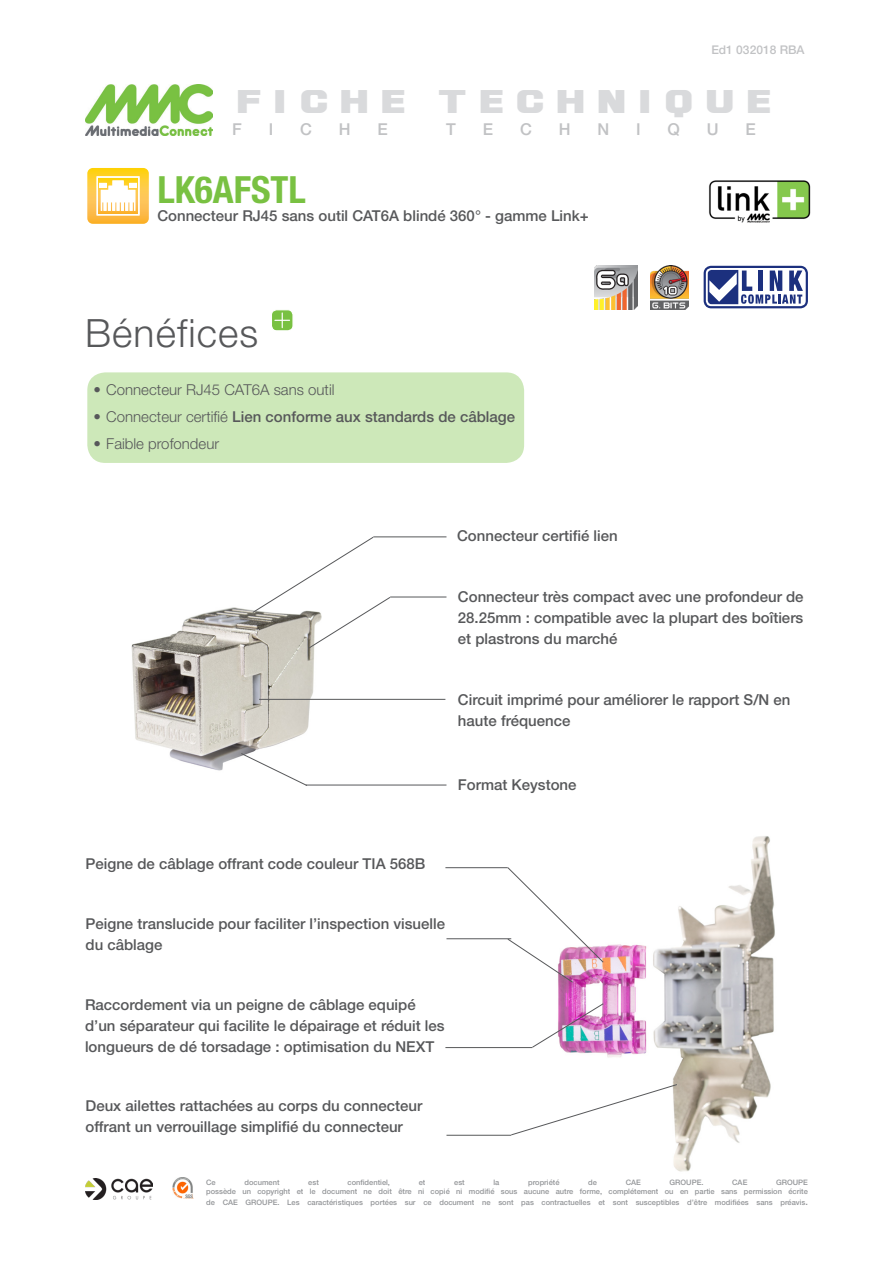
<style>
.page{position:relative;width:893px;height:1263px;background:#fff}
.page>*{position:absolute;margin:0;border:0;box-sizing:border-box;transform-origin:0 0}
.t1{font:300 39px "Helvetica Neue";letter-spacing:.03em;color:#57585a}
.t2{font:700 condensed 37.5px "Helvetica Neue";color:#79c142}
.t3{font:25.5px "Ash";letter-spacing:.5em;color:#d9dadc}
.t4{font:500 16.35px "Helvetica Neue";color:#c1c2c4}
.t5{font:500 15px/21px "Helvetica Neue";color:#57585a}
.t6{font:300 15px "Helvetica Neue";color:#57585a}
.t7{font:500 12px "Helvetica Neue";color:#c1c2c4}
.t8{font:500 7.5px/9px "Helvetica Neue";color:#939598;text-align:right}
.s1{font-weight:300}
.s2{font-size:9px}
</style>
<div class="page">
<img style="left:85px;top:85px;width:128px;height:51px">
<svg style="left:87px;top:168px;width:62px;height:56px"></svg>
<img style="left:85px;top:1178px;width:67px;height:21px">
<img style="left:172px;top:1178px;width:21px;height:21px">
<img style="left:558px;top:836px;width:217px;height:336px">
<img style="left:131px;top:607px;width:230px;height:164px">
<img style="left:651px;top:266px;width:37px;height:43px">
<img style="left:594px;top:266px;width:43px;height:43px">
<img style="left:709px;top:180px;width:102px;height:43px">
<div style="left:87px;top:372px;width:437px;height:91px;background:#cde8b9;border-radius:18px"></div>
<div style="left:271px;top:310px;width:22px;height:21px;background:#79c142;border-radius:5px"></div>
<div style="left:271px;top:309px;width:23px;height:22px;border:1px solid #fff;border-radius:5px"></div>
<svg style="left:275px;top:313px;width:15px;height:15px"></svg>
<hr style="left:373px;top:537px;width:73px;height:1px;background:#57585a">
<hr style="left:390px;top:597px;width:56px;height:1px;background:#57585a">
<svg style="left:252px;top:537px;width:139px;height:111px"></svg>
<hr style="left:306px;top:785px;width:140px;height:1px;background:#57585a">
<svg style="left:241px;top:753px;width:66px;height:33px"></svg>
<hr style="left:259px;top:699px;width:186px;height:1px;background:#57585a">
<svg style="left:507px;top:867px;width:97px;height:116px"></svg>
<hr style="left:445px;top:867px;width:63px;height:1px;background:#57585a">
<hr style="left:446px;top:938px;width:65px;height:1px;background:#57585a">
<img style="left:532px;top:1003px;width:72px;height:45px">
<hr style="left:445px;top:1047px;width:87px;height:1px;background:#57585a">
<svg style="left:511px;top:1084px;width:166px;height:51px"></svg>
<hr style="left:446px;top:1135px;width:65px;height:1px;background:#57585a">
<svg style="left:704px;top:266px;width:104px;height:42px"></svg>
<p class="t7" style="left:711px;top:40px;width:95px">Ed1 032018 RBA</p>
<h3 class="t3" style="left:238px;top:88px;width:170px">FICHE</h3>
<h3 class="t3" style="left:439px;top:88px;width:335px">TECHNIQUE</h3>
<p class="t4" style="left:232px;top:116px;width:11px">F</p>
<p class="t4" style="left:269px;top:116px;width:6px">I</p>
<p class="t4" style="left:300px;top:116px;width:13px">C</p>
<p class="t4" style="left:339px;top:116px;width:13px">H</p>
<p class="t4" style="left:378px;top:116px;width:12px">E</p>
<p class="t4" style="left:446px;top:116px;width:11px">T</p>
<p class="t4" style="left:483px;top:116px;width:12px">E</p>
<p class="t4" style="left:520px;top:116px;width:13px">C</p>
<p class="t4" style="left:559px;top:116px;width:13px">H</p>
<p class="t4" style="left:597px;top:116px;width:13px">N</p>
<p class="t4" style="left:636px;top:116px;width:6px">I</p>
<p class="t4" style="left:668px;top:116px;width:14px">Q</p>
<p class="t4" style="left:707px;top:116px;width:13px">U</p>
<p class="t4" style="left:746px;top:116px;width:12px">E</p>
<h2 class="t2" style="left:157px;top:159px;width:150px">LK6AFSTL</h2>
<p class="t5" style="left:157px;top:205px;width:433px">Connecteur RJ45 sans outil CAT6A blindé 360° - gamme Link+</p>
<p class="t1" style="left:85px;top:301px;width:175px">Bénéfices</p>
<p class="t6" style="left:94px;top:377px;width:242px">• Connecteur RJ45 CAT6A sans outil</p>
<p class="t5" style="left:94px;top:405px;width:423px"><span class="s1">• Connecteur certifié</span> Lien conforme aux standards de câblage</p>
<p class="t6" style="left:94px;top:431px;width:127px">• Faible profondeur</p>
<p class="t5" style="left:457px;top:524px;width:162px">Connecteur certifié lien</p>
<p class="t5" style="left:458px;top:586px;width:347px;text-align:justify">Connecteur très compact avec une profondeur de 28.25mm : compatible avec la plupart des boîtiers et plastrons du marché</p>
<p class="t5" style="left:458px;top:688px;width:334px">Circuit imprimé pour améliorer le rapport S/N en haute fréquence</p>
<p class="t5" style="left:458px;top:774px;width:120px">Format Keystone</p>
<p class="t5" style="left:86px;top:852px;width:341px">Peigne de câblage offrant code couleur TIA 568B</p>
<p class="t5" style="left:86px;top:913px;width:361px">Peigne translucide pour faciliter l’inspection visuelle du câblage</p>
<p class="t5" style="left:85px;top:994px;width:361px">Raccordement via un peigne de câblage equipé d’un séparateur qui facilite le dépairage et réduit les longueurs de dé torsadage : optimisation du NEXT</p>
<p class="t5" style="left:86px;top:1095px;width:338px">Deux ailettes rattachées au corps du connecteur offrant un verrouillage simplifié du connecteur</p>
<p class="t8" style="left:206px;top:1177px;width:11px">Ce</p>
<p class="t8" style="left:245px;top:1177px;width:37px">document</p>
<p class="t8" style="left:308px;top:1177px;width:12px">est</p>
<p class="t8" style="left:348px;top:1177px;width:44px">confidentiel,</p>
<p class="t8" style="left:419px;top:1177px;width:8px">et</p>
<p class="t8" style="left:454px;top:1177px;width:12px">est</p>
<p class="t8" style="left:493px;top:1177px;width:7px">la</p>
<p class="t8" style="left:528px;top:1177px;width:33px">propriété</p>
<p class="t8" style="left:588px;top:1177px;width:10px">de</p>
<p class="t8" style="left:626px;top:1177px;width:17px">CAE</p>
<p class="t8" style="left:670px;top:1177px;width:35px">GROUPE.</p>
<p class="t8" style="left:732px;top:1177px;width:17px">CAE</p>
<p class="t8" style="left:206px;top:1177px;width:603px">GROUPE<br>possède un copyright et le document ne doit être ni copié ni modifié sous aucune autre forme, complétement ou en partie sans permission écrite</p>
<p class="t8" style="left:206px;top:1197px;width:603px">de CAE GROUPE. Les caractéristiques portées sur ce document ne sont pas contractuelles et sont susceptibles d’être modifiées sans préavis<span class="s2">.</span></p>
</div>
